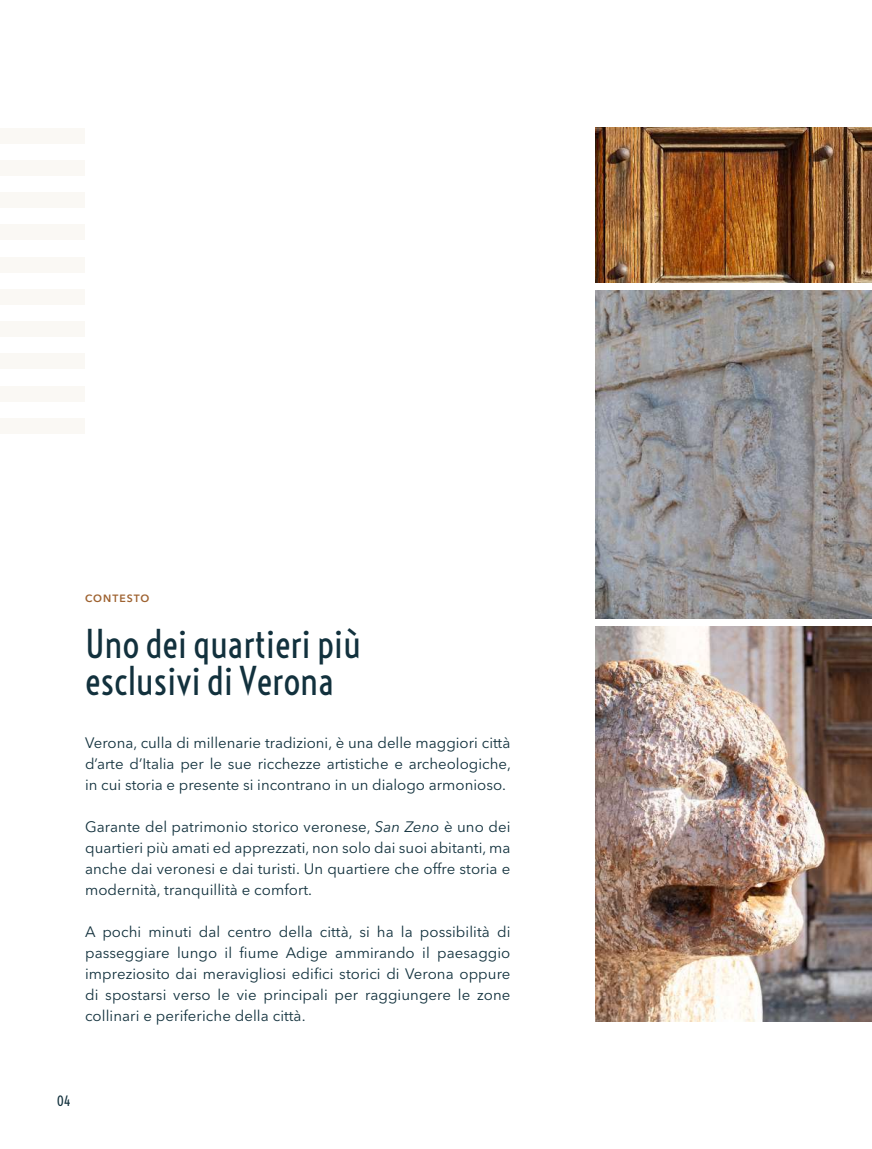
<style>
.page{position:relative;width:872px;height:1149px;background:#fff}
.page>*{position:absolute;margin:0;border:0;box-sizing:border-box;transform-origin:0 0}
.t1{font:37.5px/37.5px "Voltaire";letter-spacing:-.01em;color:#12313d}
.t2{font:15px/21px "Avenir Next LT Pro";letter-spacing:.005em;color:#12313d;text-align:justify}
.t3{font:13.5px "Voltaire";color:#12313d}
.t4{font:600 10.5px "Avenir Next LT Pro";letter-spacing:.1em;color:#9e6230}
.s1{font-style:italic}
</style>
<div class="page">
<img style="left:595px;top:128px;width:277px;height:154px">
<img style="left:595px;top:290px;width:277px;height:328px">
<img style="left:595px;top:626px;width:277px;height:394px">
<div style="left:0;top:159px;width:85px;height:16px;background:#faf8f4"></div>
<div style="left:0;top:128px;width:85px;height:16px;background:#faf8f4"></div>
<div style="left:0;top:224px;width:85px;height:16px;background:#faf8f4"></div>
<div style="left:0;top:192px;width:85px;height:16px;background:#faf8f4"></div>
<div style="left:0;top:288px;width:85px;height:16px;background:#faf8f4"></div>
<div style="left:0;top:257px;width:85px;height:16px;background:#faf8f4"></div>
<div style="left:0;top:353px;width:85px;height:16px;background:#faf8f4"></div>
<div style="left:0;top:321px;width:85px;height:16px;background:#faf8f4"></div>
<div style="left:0;top:418px;width:85px;height:15px;background:#faf8f4"></div>
<div style="left:0;top:386px;width:85px;height:16px;background:#faf8f4"></div>
<p class="t4" style="left:85px;top:591px;width:66px">CONTESTO</p>
<h1 class="t1" style="left:85px;top:625px;width:278px">Uno dei quartieri più esclusivi di Verona</h1>
<p class="t2" style="left:85px;top:732px;width:427px">Verona, culla di millenarie tradizioni, è una delle maggiori città d’arte d’Italia per le sue ricchezze artistiche e archeologiche, in cui storia e presente si incontrano in un dialogo armonioso.</p>
<p class="t2" style="left:85px;top:816px;width:427px">Garante del patrimonio storico veronese, <span class="s1">San Zeno</span> è uno dei quartieri più amati ed apprezzati, non solo dai suoi abitanti, ma anche dai veronesi e dai turisti. Un quartiere che offre storia e modernità, tranquillità e comfort.</p>
<p class="t2" style="left:85px;top:921px;width:427px">A pochi minuti dal centro della città, si ha la possibilità di passeggiare lungo il fiume Adige ammirando il paesaggio impreziosito dai meravigliosi edifici storici di Verona oppure di spostarsi verso le vie principali per raggiungere le zone collinari e periferiche della città.</p>
<p class="t3" style="left:57px;top:1092px;width:16px">04</p>
</div>
